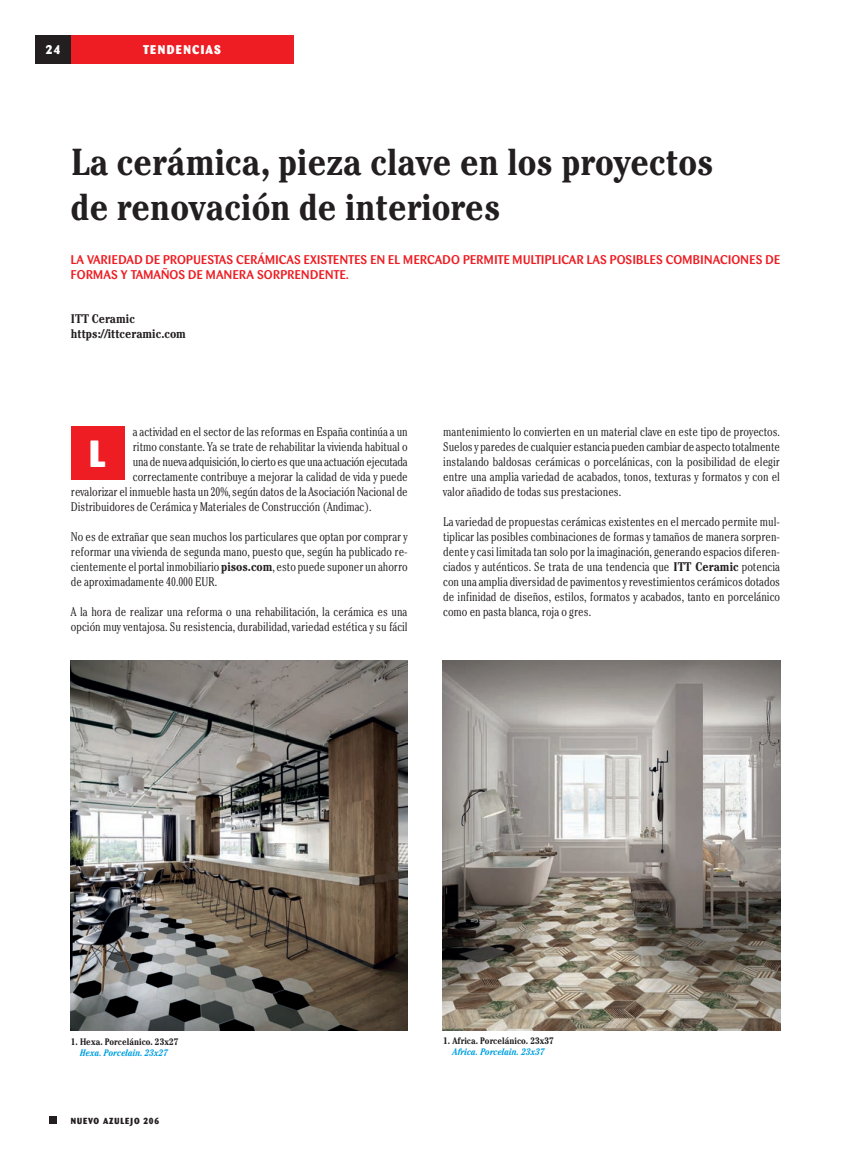
<style>
.page{position:relative;width:851px;height:1170px;background:#fff}
.page>*{position:absolute;margin:0;border:0;box-sizing:border-box;transform-origin:0 0}
.t1{font:700 condensed 37.5px/45px "Cheltenham";color:#231f20}
.t2{font:800 37.5px "Barmeno";color:#fff}
.t3{font:300 condensed 12.5px/15px "Cheltenham";letter-spacing:-.005em;color:#231f20;text-align:justify}
.t4{font:500 12.5px/15px "Barmeno";letter-spacing:.02em;color:#ee1d23}
.t5{font:700 condensed 12.5px/15px "Cheltenham";color:#231f20}
.t6{font:800 12.5px "Barmeno";letter-spacing:.1em;color:#fff}
.t7{font:700 condensed 9.38px "Cheltenham";color:#231f20}
.t8{font:italic 700 condensed 9.38px "Cheltenham";color:#00a1e3}
.t9{font:800 8.75px "Barmeno";letter-spacing:.1em;color:#231f20}
.s1{font-weight:700}
</style>
<div class="page">
<div style="left:35px;top:35px;width:36px;height:29px;background:#231f20"></div>
<div style="left:71px;top:35px;width:222px;height:29px;background:#ee1d23"></div>
<div style="left:50px;top:1116px;width:7px;height:7px;background:#231f20"></div>
<div style="left:71px;top:427px;width:53px;height:53px;background:#ee1d23"></div>
<img style="left:71px;top:660px;width:336px;height:370px">
<img style="left:442px;top:660px;width:338px;height:369px">
<p class="t6" style="left:46px;top:45px;width:16px">24</p>
<p class="t6" style="left:143px;top:45px;width:79px">TENDENCIAS</p>
<h1 class="t1" style="left:71px;top:143px;width:644px">La cerámica, pieza clave en los proyectos de renovación de interiores</h1>
<p class="t4" style="left:71px;top:253px;width:710px">LA VARIEDAD DE PROPUESTAS CERÁMICAS EXISTENTES EN EL MERCADO PERMITE MULTIPLICAR LAS POSIBLES COMBINACIONES DE<br>FORMAS Y TAMAÑOS DE MANERA SORPRENDENTE.</p>
<p class="t5" style="left:71px;top:312px;width:117px">ITT Ceramic https://ittceramic.com</p>
<p class="t3" style="left:133px;top:425px;width:276px">a actividad en el sector de las reformas en España continúa a un</p>
<p class="t3" style="left:133px;top:440px;width:276px">ritmo constante. Ya se trate de rehabilitar la vivienda habitual o</p>
<p class="t3" style="left:133px;top:455px;width:276px">una de nueva adquisición, lo cierto es que una actuación ejecutada</p>
<p class="t3" style="left:133px;top:470px;width:276px">correctamente contribuye a mejorar la calidad de vida y puede</p>
<p class="t3" style="left:71px;top:485px;width:338px">revalorizar el inmueble hasta un 20%, según datos de la Asociación Nacional de</p>
<p class="t3" style="left:71px;top:500px;width:302px">Distribuidores de Cerámica y Materiales de Construcción (Andimac).</p>
<p class="t3" style="left:71px;top:530px;width:338px">No es de extrañar que sean muchos los particulares que optan por comprar y reformar una vivienda de segunda mano, puesto que, según ha publicado re&shy;cientemente el portal inmobiliario <span class="s1">pisos.com</span>, esto puede suponer un ahorro de aproximadamente 40.000 EUR.</p>
<p class="t3" style="left:71px;top:605px;width:338px">A la hora de realizar una reforma o una rehabilitación, la cerámica es una opción muy ventajosa. Su resistencia, durabilidad, variedad estética y su fácil</p>
<h1 class="t2" style="left:89px;top:438px;width:18px">L</h1>
<p class="t3" style="left:443px;top:425px;width:338px">mantenimiento lo convierten en un material clave en este tipo de proyectos.<br>Suelos y paredes de cualquier estancia pueden cambiar de aspecto totalmente instalando baldosas cerámicas o porcelánicas, con la posibilidad de elegir entre una amplia variedad de acabados, tonos, texturas y formatos y con el valor añadido de todas sus prestaciones.</p>
<p class="t3" style="left:443px;top:515px;width:338px">La variedad de propuestas cerámicas existentes en el mercado permite mul&shy;tiplicar las posibles combinaciones de formas y tamaños de manera sorpren&shy;dente y casi limitada tan solo por la imaginación, generando espacios diferen&shy;ciados y auténticos. Se trata de una tendencia que <span class="s1">ITT Ceramic</span> potencia con una amplia diversidad de pavimentos y revestimientos cerámicos dotados de infinidad de diseños, estilos, formatos y acabados, tanto en porcelánico como en pasta blanca, roja o gres.</p>
<p class="t7" style="left:71px;top:1037px;width:109px">1. Hexa. Porcelánico. 23x27</p>
<p class="t8" style="left:80px;top:1049px;width:90px">Hexa. Porcelain. 23x27</p>
<p class="t9" style="left:71px;top:1117px;width:90px">NUEVO AZULEJO 206</p>
<p class="t7" style="left:443px;top:1037px;width:112px">1. Africa. Porcelánico. 23x37</p>
<p class="t8" style="left:452px;top:1048px;width:94px">Africa. Porcelain. 23x37</p>
</div>
